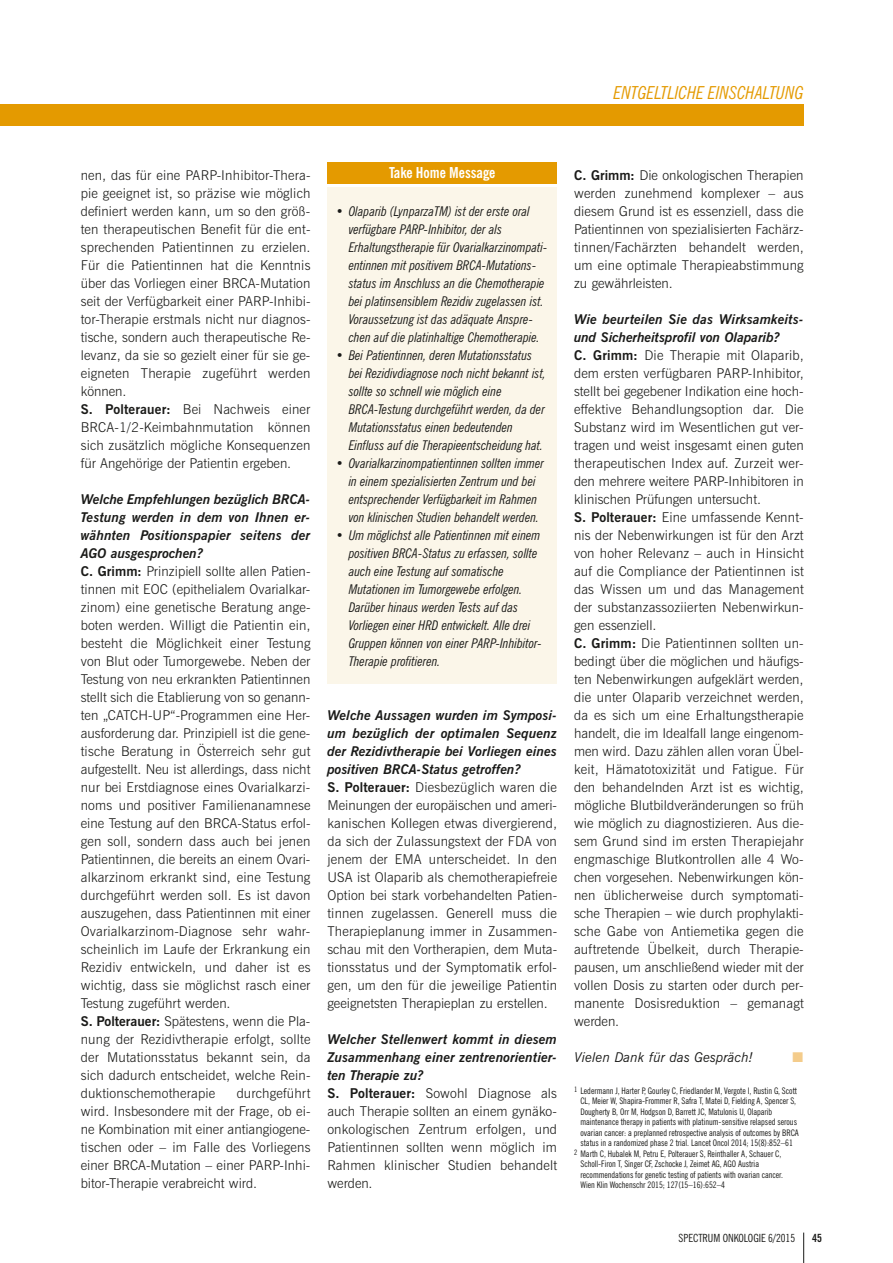
<style>
.page{position:relative;width:893px;height:1263px;background:#fff}
.page>*{position:absolute;margin:0;border:0;box-sizing:border-box;transform-origin:0 0}
.t1{font:italic condensed 18px "News Gothic BT";color:#e49a00}
.t2{font:700 condensed 15px "News Gothic BT";color:#fff}
.t3{font:300 13.5px/18px "News Gothic BT";letter-spacing:.01em;color:#1a1a18}
.t4{font:italic condensed 13.5px/18px "News Gothic BT";color:#1a1a18}
.t5{font:italic 13.5px "News Gothic BT";color:#1a1a18}
.t6{font:condensed 11.25px "News Gothic BT";color:#1a1a18}
.t7{font:700 condensed 11.25px "News Gothic BT";color:#1a1a18}
.t8{font:condensed 9px "News Gothic BT";color:#1a1a18}
.s1{font-weight:700}
.s2{font-weight:700;font-style:italic}
</style>
<div class="page">
<hr style="left:803px;top:1232px;width:1px;height:31px;background:#1a1a18">
<div style="left:0;top:105px;width:803px;height:21px;background:#e49a00"></div>
<div style="left:327px;top:162px;width:230px;height:21px;background:#e49a00"></div>
<div style="left:327px;top:188px;width:230px;height:496px;background:#fbf6e9"></div>
<h1 class="t1" style="left:613px;top:81px;width:192px">ENTGELTLICHE EINSCHALTUNG</h1>
<p class="t3" style="left:81px;top:166px;width:231px">nen, das für eine PARP-Inhibitor-Thera&shy;pie geeignet ist, so präzise wie möglich definiert werden kann, um so den größ&shy;ten therapeutischen Benefit für die ent&shy;sprechenden Patientinnen zu erzielen.<br>Für die Patientinnen hat die Kenntnis über das Vorliegen einer BRCA-Mutation seit der Verfügbarkeit einer PARP-Inhibi&shy;tor-Therapie erstmals nicht nur diagnos&shy;tische, sondern auch therapeutische Re&shy;levanz, da sie so gezielt einer für sie ge&shy;eigneten Therapie zugeführt werden können.<br><span class="s1">S. Polterauer:</span> Bei Nachweis einer BRCA-1/2-Keimbahnmutation können sich zusätzlich mögliche Konsequenzen für Angehörige der Patientin ergeben.</p>
<p class="t3" style="left:81px;top:490px;width:231px"><span class="s2">Welche Empfehlungen bezüglich BRCA-Testung werden in dem von Ihnen er&shy;wähnten Positionspapier seitens der AGO ausgesprochen?<br></span><span class="s1">C. Grimm:</span> Prinzipiell sollte allen Patien&shy;tinnen mit EOC (epithelialem Ovarialkar&shy;zinom) eine genetische Beratung ange&shy;boten werden. Willigt die Patientin ein, besteht die Möglichkeit einer Testung von Blut oder Tumorgewebe. Neben der Testung von neu erkrankten Patientinnen stellt sich die Etablierung von so genann&shy;ten „CATCH-UP“-Programmen eine Her&shy;ausforderung dar. Prinzipiell ist die gene&shy;tische Beratung in Österreich sehr gut aufgestellt. Neu ist allerdings, dass nicht nur bei Erstdiagnose eines Ovarialkarzi&shy;noms und positiver Familienanamnese eine Testung auf den BRCA-Status erfol&shy;gen soll, sondern dass auch bei jenen Patientinnen, die bereits an einem Ovari&shy;alkarzinom erkrankt sind, eine Testung durchgeführt werden soll. Es ist davon auszugehen, dass Patientinnen mit einer Ovarialkarzinom-Diagnose sehr wahr&shy;scheinlich im Laufe der Erkrankung ein Rezidiv entwickeln, und daher ist es wichtig, dass sie möglichst rasch einer Testung zugeführt werden.<br><span class="s1">S. Polterauer:</span> Spätestens, wenn die Pla&shy;nung der Rezidivtherapie erfolgt, sollte der Mutationsstatus bekannt sein, da sich dadurch entscheidet, welche Rein&shy;duktionschemotherapie</p>
<p class="t3" style="left:81px;top:1084px;width:231px;text-align:justify;text-indent:156px">durchgeführt wird. Insbesondere mit der Frage, ob ei&shy;ne Kombination mit einer antiangiogene&shy;tischen oder – im Falle des Vorliegens einer BRCA-Mutation – einer PARP-Inhi&shy;bitor-Therapie verabreicht wird.</p>
<p class="t2" style="left:389px;top:164px;width:108px">Take Home Message</p>
<p class="t4" style="left:349px;top:202px;width:200px;text-indent:-13px">• Olaparib (LynparzaTM) ist der erste oral verfügbare PARP-Inhibitor, der als Erhaltungstherapie für Ovarialkarzinompati&shy;entinnen mit positivem BRCA-Mutations&shy;status im Anschluss an die Chemotherapie bei platinsensiblem Rezidiv zugelassen ist.<br>Voraussetzung ist das adäquate Anspre&shy;chen auf die platinhaltige Chemotherapie.</p>
<p class="t4" style="left:349px;top:346px;width:199px;text-indent:-13px">• Bei Patientinnen, deren Mutationsstatus bei Rezidivdiagnose noch nicht bekannt ist, sollte so schnell wie möglich eine BRCA-Testung durchgeführt werden, da der Mutationsstatus einen bedeutenden Einfluss auf die Therapieentscheidung hat.</p>
<p class="t4" style="left:336px;top:454px;width:210px;text-align:center">• Ovarialkarzinompatientinnen sollten immer in einem spezialisierten Zentrum und bei entsprechender Verfügbarkeit im Rahmen<br>von klinischen Studien behandelt werden.</p>
<p class="t4" style="left:349px;top:526px;width:195px;text-indent:-13px">• Um möglichst alle Patientinnen mit einem positiven BRCA-Status zu erfassen, sollte auch eine Testung auf somatische Mutationen im Tumorgewebe erfolgen.<br>Darüber hinaus werden Tests auf das Vorliegen einer HRD entwickelt. Alle drei Gruppen können von einer PARP-Inhibitor-Therapie profitieren.</p>
<p class="t3" style="left:327px;top:706px;width:231px"><span class="s2">Welche Aussagen wurden im Symposi&shy;um bezüglich der optimalen Sequenz der Rezidivtherapie bei Vorliegen eines positiven BRCA-Status getroffen?<br></span><span class="s1">S. Polterauer:</span> Diesbezüglich waren die Meinungen der europäischen und ameri&shy;kanischen Kollegen etwas divergierend, da sich der Zulassungstext der FDA von jenem der EMA unterscheidet. In den USA ist Olaparib als chemotherapiefreie Option bei stark vorbehandelten Patien&shy;tinnen zugelassen. Generell muss die Therapieplanung immer in Zusammen&shy;schau mit den Vortherapien, dem Muta&shy;tionsstatus und der Symptomatik erfol&shy;gen, um den für die jeweilige Patientin geeignetsten Therapieplan zu erstellen.</p>
<p class="t3" style="left:327px;top:1030px;width:231px"><span class="s2">Welcher Stellenwert kommt in diesem<br>Zusammenhang einer zentrenorientier&shy;ten Therapie zu?<br></span><span class="s1">S. Polterauer:</span> Sowohl Diagnose als auch Therapie sollten an einem gynäko&shy;onkologischen Zentrum erfolgen, und<br>Patientinnen sollten wenn möglich im<br>Rahmen klinischer Studien behandelt werden.</p>
<p class="t3" style="left:574px;top:166px;width:231px;text-align:justify"><span class="s1">C. Grimm:</span> Die onkologischen Therapien werden zunehmend komplexer – aus diesem Grund ist es essenziell, dass die Patientinnen von spezialisierten Fachärz&shy;tinnen/Fachärzten behandelt werden, um eine optimale Therapieabstimmung zu gewährleisten.</p>
<p class="t3" style="left:574px;top:310px;width:231px"><span class="s2">Wie beurteilen Sie das Wirksamkeits&shy;und Sicherheitsprofil von Olaparib?<br></span><span class="s1">C. Grimm:</span> Die Therapie mit Olaparib, dem ersten verfügbaren PARP-Inhibitor, stellt bei gegebener Indikation eine hoch&shy;effektive Behandlungsoption dar. Die Substanz wird im Wesentlichen gut ver&shy;tragen und weist insgesamt einen guten therapeutischen Index auf. Zurzeit wer&shy;den mehrere weitere PARP-Inhibitoren in klinischen Prüfungen untersucht.<br><span class="s1">S. Polterauer:</span> Eine umfassende Kennt&shy;nis der Nebenwirkungen ist für den Arzt von hoher Relevanz – auch in Hinsicht auf die Compliance der Patientinnen ist das Wissen um und das Management der substanzassoziierten Nebenwirkun&shy;gen essenziell.<br><span class="s1">C. Grimm:</span> Die Patientinnen sollten un&shy;bedingt über die möglichen und häufigs&shy;ten Nebenwirkungen aufgeklärt werden, die unter Olaparib verzeichnet werden, da es sich um eine Erhaltungstherapie handelt, die im Idealfall lange eingenom&shy;men wird. Dazu zählen allen voran Übel&shy;keit, Hämatotoxizität und Fatigue. Für den behandelnden Arzt ist es wichtig, mögliche Blutbildveränderungen so früh wie möglich zu diagnostizieren. Aus die&shy;sem Grund sind im ersten Therapiejahr engmaschige Blutkontrollen alle 4 Wo&shy;chen vorgesehen. Nebenwirkungen kön&shy;nen üblicherweise durch symptomati&shy;sche Therapien – wie durch prophylakti&shy;sche Gabe von Antiemetika gegen die auftretende Übelkeit, durch Therapie&shy;pausen, um anschließend wieder mit der vollen Dosis zu starten oder durch per&shy;manente Dosisreduktion – gemanagt werden.</p>
<p class="t5" style="left:574px;top:1048px;width:180px">Vielen Dank für das Gespräch!</p>
<p class="t8" style="left:574px;top:1085px;width:224px"><sup>1</sup> Ledermann J, Harter P, Gourley C, Friedlander M, Vergote I, Rustin G, Scott</p>
<p class="t8" style="left:580px;top:1095px;width:217px">CL, Meier W, Shapira-Frommer R, Safra T, Matei D, Fielding A, Spencer S,</p>
<p class="t8" style="left:580px;top:1106px;width:193px">Dougherty B, Orr M, Hodgson D, Barrett JC, Matulonis U, Olaparib</p>
<p class="t8" style="left:580px;top:1116px;width:218px">maintenance therapy in patients with platinum-sensitive relapsed serous</p>
<p class="t8" style="left:580px;top:1127px;width:220px">ovarian cancer: a preplanned retrospective analysis of outcomes by BRCA</p>
<p class="t8" style="left:580px;top:1137px;width:214px">status in a randomized phase 2 trial. Lancet Oncol 2014; 15(8):852–61</p>
<p class="t8" style="left:574px;top:1148px;width:209px"><sup>2</sup> Marth C, Hubalek M, Petru E, Polterauer S, Reinthaller A, Schauer C,</p>
<p class="t8" style="left:580px;top:1158px;width:180px">Scholl-Firon T, Singer CF, Zschocke J, Zeimet AG, AGO Austria</p>
<p class="t8" style="left:580px;top:1169px;width:204px">recommendations for genetic testing of patients with ovarian cancer.</p>
<p class="t8" style="left:580px;top:1179px;width:146px">Wien Klin Wochenschr 2015; 127(15–16):652–4</p>
<p class="t6" style="left:678px;top:1231px;width:118px">SPECTRUM ONKOLOGIE 6/2015</p>
<p class="t7" style="left:812px;top:1231px;width:11px">45</p>
</div>
